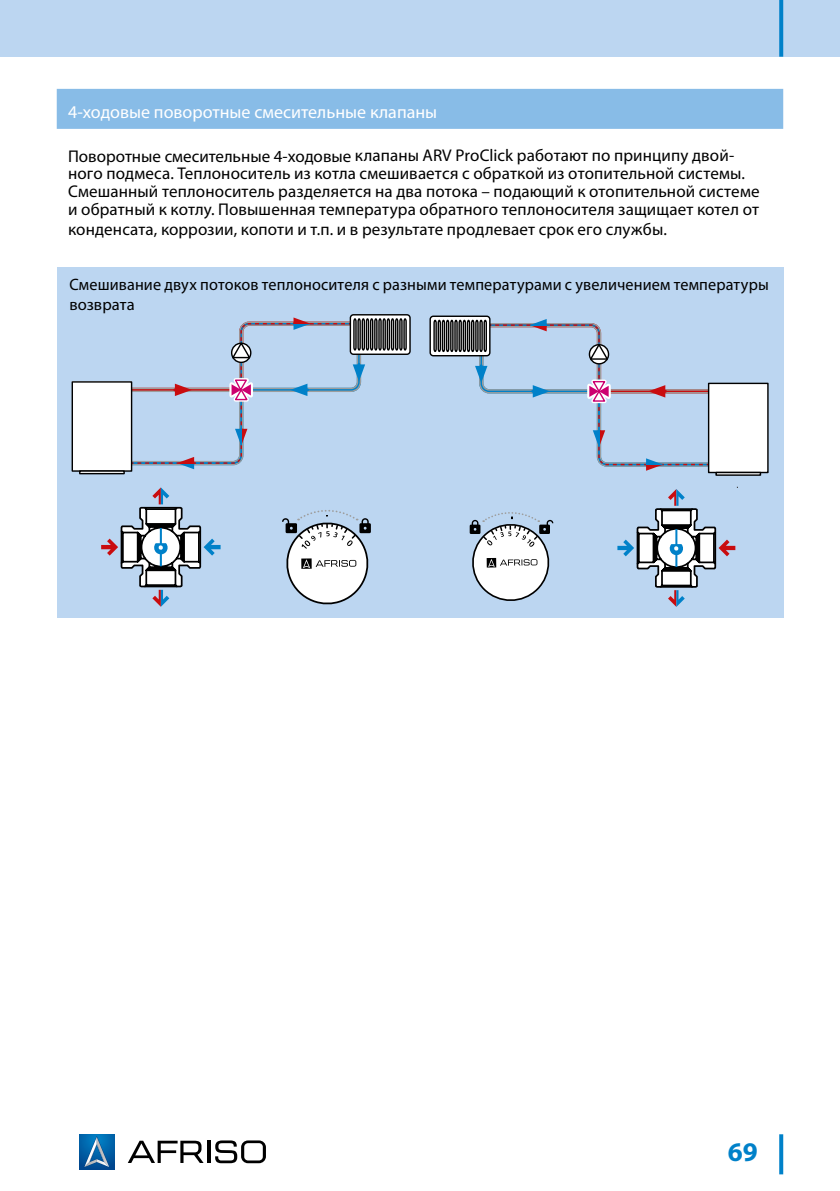
<style>
.page{position:relative;width:840px;height:1191px;background:#fff}
.page>*{position:absolute;margin:0;border:0;box-sizing:border-box;transform-origin:0 0}
.t1{font:700 27px "Myriad Pro";color:#0081c9}
.Poziom_drugi_poradni{font:18px "Myriad Pro";color:#fff}
.Poziom_drugi_poradni-2{font:17px/18px "Myriad Pro";letter-spacing:.005em;color:#000}
.Tekst__wprowadzenie{font:16.6px/19.8px "Myriad Pro";letter-spacing:.01em;color:#000}
</style>
<div class="page">
<div style="left:0;top:0;width:839px;height:57px;background:#bcd6f1"></div>
<svg style="left:779px;top:1134px;width:3px;height:40px"></svg>
<svg style="left:79px;top:1134px;width:35px;height:35px"></svg>
<svg style="left:84px;top:1136px;width:26px;height:31px"></svg>
<svg style="left:215px;top:1140px;width:51px;height:23px"></svg>
<hr style="left:207px;top:1140px;width:3px;height:23px;background:#000">
<svg style="left:128px;top:1140px;width:75px;height:23px"></svg>
<svg style="left:779px;top:0;width:3px;height:57px"></svg>
<div style="left:57px;top:89px;width:725px;height:40px;background:#88bce7"></div>
<div style="left:57px;top:267px;width:726px;height:350px;background:#bcd6f1"></div>
<svg style="left:282px;top:510px;width:89px;height:95px"></svg>
<svg style="left:101px;top:487px;width:119px;height:120px"></svg>
<svg style="left:469px;top:512px;width:85px;height:89px"></svg>
<svg style="left:617px;top:487px;width:120px;height:120px"></svg>
<div style="left:72px;top:382px;width:59px;height:89px;background:#fff"></div>
<div style="left:72px;top:381px;width:60px;height:91px;border:1px solid #000"></div>
<div style="left:79px;top:470px;width:46px;height:4px;border:1px solid #000"></div>
<div style="left:350px;top:315px;width:60px;height:39px;background:#fff;border-radius:3px"></div>
<div style="left:349px;top:314px;width:61px;height:41px;border:1px solid #000;border-radius:3px"></div>
<svg style="left:127px;top:317px;width:280px;height:152px"></svg>
<div style="left:708px;top:383px;width:59px;height:89px;background:#fff"></div>
<div style="left:707px;top:383px;width:61px;height:90px;border:1px solid #000"></div>
<div style="left:715px;top:472px;width:45px;height:4px;border:1px solid #000"></div>
<div style="left:430px;top:316px;width:59px;height:40px;background:#fff;border-radius:3px"></div>
<div style="left:429px;top:315px;width:61px;height:41px;border:1px solid #000;border-radius:3px"></div>
<svg style="left:432px;top:319px;width:280px;height:152px"></svg>
<p class="Poziom_drugi_poradni" style="left:68px;top:102px;width:370px">4-ходовые поворотные смесительные клапаны</p>
<p class="Poziom_drugi_poradni-2" style="left:68px;top:146px;width:692px">Поворотные смесительные 4-ходовые клапаны ARV ProClick работают по принципу двой&shy;ного подмеса. Теплоноситель из котла смешивается с обраткой из отопительной системы.<br>Смешанный теплоноситель разделяется на два потока – подающий к отопительной системе и обратный к котлу. Повышенная температура обратного теплоносителя защищает котел от</p>
<p class="Poziom_drugi_poradni-2" style="left:68px;top:220px;width:600px">конденсата, коррозии, копоти и т.п. и в результате продлевает срок его службы.</p>
<p class="Tekst__wprowadzenie" style="left:69px;top:275px;width:700px">Смешивание двух потоков теплоносителя с разными температурами с увеличением температуры возврата</p>
<h1 class="t1" style="left:727px;top:1134px;width:31px">69</h1>
</div>
